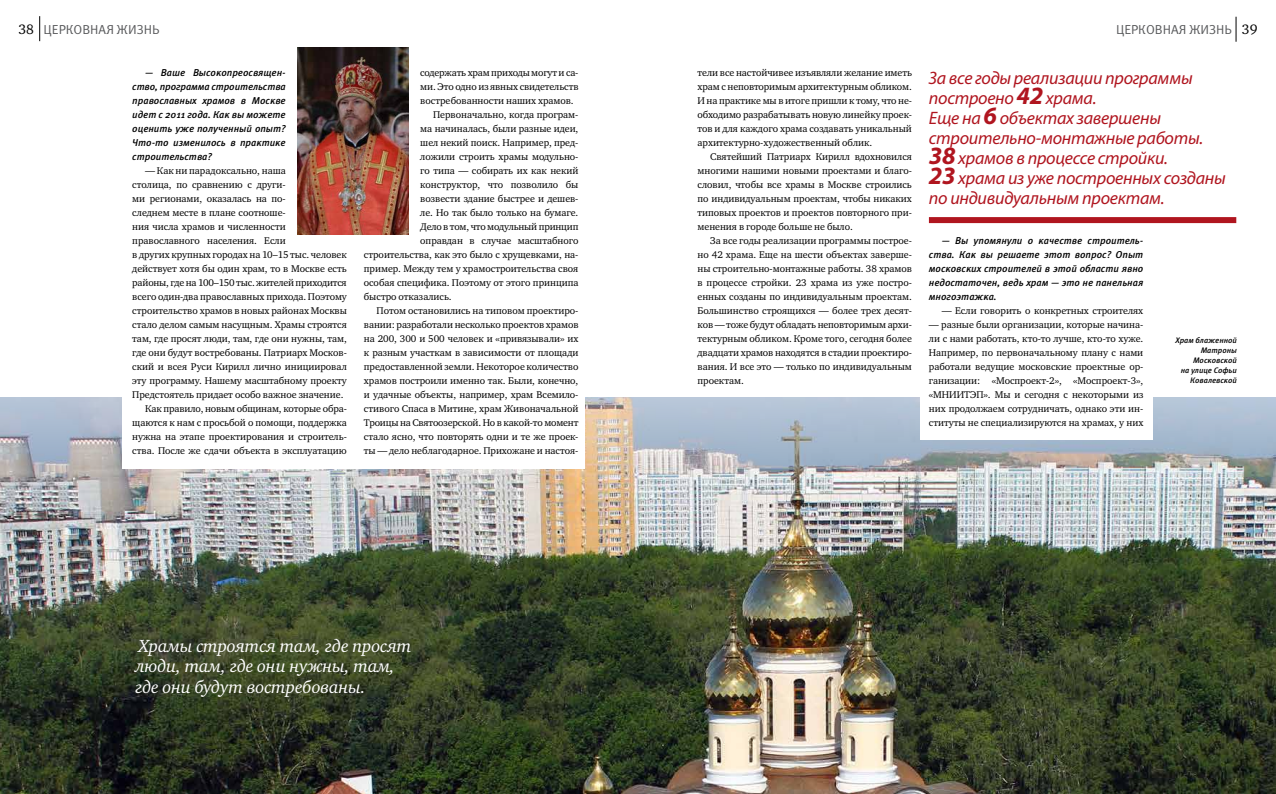
<style>
.page{position:relative;width:1276px;height:794px;background:#fff}
.page>*{position:absolute;margin:0;border:0;box-sizing:border-box;transform-origin:0 0}
.t1{font:italic 18px/20px "Myriad Pro";letter-spacing:-.015em;color:#b0151f}
.t2{font:italic 18px/20px "Charter ITC";letter-spacing:-.015em;color:#fff}
.t3{font:14px "Charter ITC";color:#000}
.t4{font:13px "Meta Pro";letter-spacing:-.005em;color:#58595b}
.t5{font:10px/14px "Charter ITC";letter-spacing:-.005em;color:#000;text-align:justify}
.t6{font:italic 500 10px/14px "Meta Pro";letter-spacing:-.005em;color:#000;text-align:justify}
.t7{font:italic 500 8px/10px "Meta Pro";letter-spacing:-.005em;color:#000;text-align:right}
.s1{font-weight:700;font-size:25px}
</style>
<div class="page">
<svg style="left:39px;top:16px;width:1px;height:25px"></svg>
<svg style="left:1235px;top:17px;width:1px;height:25px"></svg>
<img style="left:0;top:398px;width:1276px;height:396px">
<div style="left:920px;top:387px;width:232px;height:53px;background:#fff"></div>
<div style="left:123px;top:384px;width:462px;height:84px;background:#fff"></div>
<img style="left:297px;top:48px;width:112px;height:186px">
<div style="left:929px;top:217px;width:307px;height:6px;background:#b0151f"></div>
<h2 class="t3" style="left:19px;top:20px;width:17px">38</h2>
<h2 class="t3" style="left:1242px;top:20px;width:17px">39</h2>
<h3 class="t4" style="left:44px;top:21px;width:117px">ЦЕРКОВНАЯ ЖИЗНЬ</h3>
<h3 class="t4" style="left:1116px;top:21px;width:117px">ЦЕРКОВНАЯ ЖИЗНЬ</h3>
<p class="t6" style="left:132px;top:66px;width:155px;text-indent:13px">— Ваше Высокопреосвящен&shy;ство, программа строительства православных храмов в Москве идет с 2011 года. Как вы можете оценить уже полученный опыт?<br>Что-то изменилось в практике строительства?</p>
<p class="t5" style="left:145px;top:163px;width:142px">— Как ни парадоксально, наша</p>
<p class="t5" style="left:132px;top:177px;width:155px">столица, по сравнению с други-</p>
<p class="t5" style="left:132px;top:191px;width:155px">ми регионами, оказалась на по-</p>
<p class="t5" style="left:132px;top:205px;width:155px">следнем месте в плане соотноше-</p>
<p class="t5" style="left:132px;top:219px;width:155px">ния числа храмов и численности</p>
<p class="t5" style="left:132px;top:233px;width:155px">православного населения. Если</p>
<p class="t5" style="left:132px;top:247px;width:216px">в других крупных городах на 10–15 тыс. человек</p>
<p class="t5" style="left:132px;top:261px;width:216px">действует хотя бы один храм, то в Москве есть</p>
<p class="t5" style="left:132px;top:275px;width:216px">районы, где на 100–150 тыс. жителей приходится</p>
<p class="t5" style="left:132px;top:289px;width:216px">всего один-два православных прихода. Поэтому</p>
<p class="t5" style="left:132px;top:303px;width:216px">строительство храмов в новых районах Москвы</p>
<p class="t5" style="left:132px;top:317px;width:216px">стало делом самым насущным. Храмы строятся</p>
<p class="t5" style="left:132px;top:331px;width:216px">там, где просят люди, там, где они нужны, там,</p>
<p class="t5" style="left:132px;top:345px;width:216px">где они будут востребованы. Патриарх Москов-</p>
<p class="t5" style="left:132px;top:359px;width:216px">ский и всея Руси Кирилл лично инициировал</p>
<p class="t5" style="left:132px;top:373px;width:216px">эту программу. Нашему масштабному проекту</p>
<p class="t5" style="left:132px;top:387px;width:213px">Предстоятель придает особо важное значение.</p>
<p class="t5" style="left:145px;top:401px;width:203px">Как правило, новым общинам, которые обра-</p>
<p class="t5" style="left:132px;top:415px;width:216px">щаются к нам с просьбой о помощи, поддержка</p>
<p class="t5" style="left:132px;top:429px;width:216px">нужна на этапе проектирования и строитель-</p>
<p class="t5" style="left:132px;top:443px;width:216px">ства. После же сдачи объекта в эксплуатацию</p>
<p class="t5" style="left:420px;top:65px;width:160px">содержать храм приходы могут и са-</p>
<p class="t5" style="left:420px;top:79px;width:160px">ми. Это одно из явных свидетельств</p>
<p class="t5" style="left:420px;top:93px;width:155px">востребованности наших храмов.</p>
<p class="t5" style="left:433px;top:107px;width:147px">Первоначально, когда програм-</p>
<p class="t5" style="left:420px;top:121px;width:160px">ма начиналась, были разные идеи,</p>
<p class="t5" style="left:420px;top:135px;width:160px">шел некий поиск. Например, пред-</p>
<p class="t5" style="left:420px;top:149px;width:160px">ложили строить храмы модульно-</p>
<p class="t5" style="left:420px;top:163px;width:160px">го типа — собирать их как некий</p>
<p class="t5" style="left:420px;top:177px;width:160px">конструктор, что позволило бы</p>
<p class="t5" style="left:420px;top:191px;width:160px">возвести здание быстрее и дешев-</p>
<p class="t5" style="left:420px;top:205px;width:160px">ле. Но так было только на бумаге.</p>
<p class="t5" style="left:420px;top:219px;width:160px">Дело в том, что модульный принцип</p>
<p class="t5" style="left:420px;top:233px;width:160px">оправдан в случае масштабного</p>
<p class="t5" style="left:364px;top:247px;width:216px">строительства, как это было с хрущевками, на-</p>
<p class="t5" style="left:364px;top:261px;width:216px">пример. Между тем у храмостроительства своя</p>
<p class="t5" style="left:364px;top:275px;width:216px">особая специфика. Поэтому от этого принципа</p>
<p class="t5" style="left:364px;top:289px;width:89px">быстро отказались.</p>
<p class="t5" style="left:377px;top:303px;width:203px">Потом остановились на типовом проектиро-</p>
<p class="t5" style="left:364px;top:317px;width:216px">вании: разработали несколько проектов храмов</p>
<p class="t5" style="left:364px;top:331px;width:216px">на 200, 300 и 500 человек и «привязывали» их</p>
<p class="t5" style="left:364px;top:345px;width:216px">к разным участкам в зависимости от площади</p>
<p class="t5" style="left:364px;top:359px;width:216px">предоставленной земли. Некоторое количество</p>
<p class="t5" style="left:364px;top:373px;width:216px">храмов построили именно так. Были, конечно,</p>
<p class="t5" style="left:364px;top:387px;width:216px">и удачные объекты, например, храм Всемило-</p>
<p class="t5" style="left:364px;top:401px;width:216px">стивого Спаса в Митине, храм Живоначальной</p>
<p class="t5" style="left:364px;top:415px;width:216px">Троицы на Святоозерской. Но в какой-то момент</p>
<p class="t5" style="left:364px;top:429px;width:216px">стало ясно, что повторять одни и те же проек-</p>
<p class="t5" style="left:364px;top:443px;width:216px">ты — дело неблагодарное. Прихожане и настоя-</p>
<h1 class="t2" style="left:135px;top:636px;width:278px">Храмы строятся там, где просят люди, там, где они нужны, там, где они будут востребованы.</h1>
<p class="t5" style="left:697px;top:65px;width:216px">тели все настойчивее изъявляли желание иметь храм с неповторимым архитектурным обликом.<br>И на практике мы в итоге пришли к тому, что не&shy;обходимо разрабатывать новую линейку проек&shy;тов и для каждого храма создавать уникальный архитектурно-художественный облик.</p>
<p class="t5" style="left:697px;top:149px;width:216px;text-indent:13px">Святейший Патриарх Кирилл вдохновился многими нашими новыми проектами и благо&shy;словил, чтобы все храмы в Москве строились по индивидуальным проектам, чтобы никаких типовых проектов и проектов повторного при&shy;менения в городе больше не было.</p>
<p class="t5" style="left:697px;top:233px;width:216px;text-indent:13px">За все годы реализации программы построе&shy;но 42 храма. Еще на шести объектах заверше&shy;ны строительно-монтажные работы. 38 храмов в процессе стройки. 23 храма из уже постро&shy;енных созданы по индивидуальным проектам.<br>Большинство строящихся — более трех десят&shy;ков — тоже будут обладать неповторимым архи&shy;тектурным обликом. Кроме того, сегодня более двадцати храмов находятся в стадии проектиро&shy;вания. И все это — только по индивидуальным проектам.</p>
<p class="t6" style="left:929px;top:234px;width:216px;text-indent:13px">— Вы упомянули о качестве строитель&shy;ства. Как вы решаете этот вопрос? Опыт московских строителей в этой области явно недостаточен, ведь храм — это не панельная многоэтажка.</p>
<h1 class="t1" style="left:929px;top:67px;width:298px">За все годы реализации программы построено <span class="s1">42</span> храма.<br>Еще на <span class="s1">6</span> объектах завершены строительно-монтажные работы.<br><span class="s1">38</span> храмов в процессе стройки.<br><span class="s1">23</span> храма из уже построенных созданы по индивидуальным проектам.</h1>
<p class="t5" style="left:941px;top:303px;width:203px">— Если говорить о конкретных строителях</p>
<p class="t5" style="left:929px;top:317px;width:216px">— разные были организации, которые начина&shy;ли с нами работать, кто-то лучше, кто-то хуже.<br>Например, по первоначальному плану с нами работали ведущие московские проектные ор&shy;ганизации: «Моспроект-2», «Моспроект-3», «МНИИТЭП». Мы и сегодня с некоторыми из них продолжаем сотрудничать, однако эти ин&shy;ституты не специализируются на храмах, у них</p>
<p class="t7" style="left:1175px;top:336px;width:63px">Храм блаженной<br>Матроны<br>Московской<br>на улице Софьи<br>Ковалевской</p>
</div>
